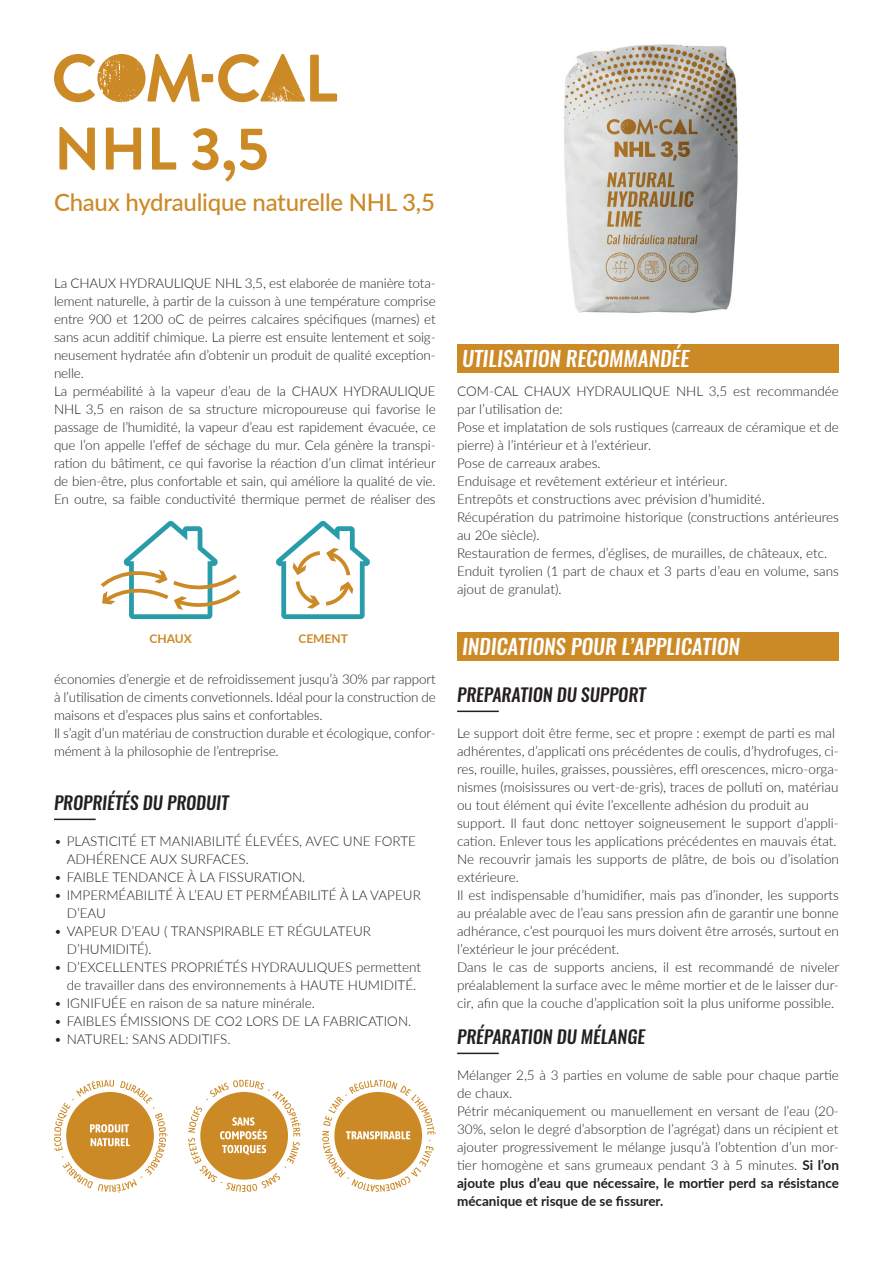
<style>
.page{position:relative;width:893px;height:1263px;background:#fff}
.page>*{position:absolute;margin:0;border:0;box-sizing:border-box;transform-origin:0 0}
.t1{font:700 60px "Brandon Grotesque";color:#cc8a27}
.t2{font:500 24px "Lato";letter-spacing:-.01em;color:#cc8a27}
.t3{font:italic 500 21px "Oswald";color:#fff}
.t4{font:italic 500 18px "Oswald";color:#231f20}
.t5{font:300 13.5px/18px "Lato";color:#231f20}
.t6{font:300 13.5px/18px "Lato";color:#232322}
.t7{font:700 12px "Lato";color:#cc8a27}
.s1{font-weight:700}
</style>
<div class="page">
<hr style="left:54px;top:819px;width:42px;height:1px;background:#231f20">
<div style="left:457px;top:344px;width:382px;height:29px;background:#cc8a27"></div>
<div style="left:457px;top:632px;width:382px;height:29px;background:#cc8a27"></div>
<hr style="left:457px;top:711px;width:42px;height:1px;background:#231f20">
<hr style="left:457px;top:1053px;width:42px;height:1px;background:#231f20">
<div style="left:202px;top:74px;width:11px;height:8px;background:#cc8a27"></div>
<svg style="left:218px;top:54px;width:119px;height:48px"></svg>
<svg style="left:54px;top:54px;width:146px;height:48px"></svg>
<svg style="left:100px;top:521px;width:141px;height:98px"></svg>
<svg style="left:276px;top:521px;width:94px;height:98px"></svg>
<img style="left:564px;top:44px;width:174px;height:269px">
<svg style="left:322px;top:1080px;width:114px;height:112px"></svg>
<svg style="left:188px;top:1080px;width:113px;height:112px"></svg>
<svg style="left:54px;top:1080px;width:114px;height:113px"></svg>
<h1 class="t1" style="left:54px;top:107px;width:216px">NHL 3,5</h1>
<h2 class="t2" style="left:54px;top:185px;width:383px">Chaux hydraulique naturelle NHL 3,5</h2>
<p class="t5" style="left:54px;top:274px;width:383px">La CHAUX HYDRAULIQUE NHL 3,5, est elaborée de manière tota&shy;lement naturelle, à partir de la cuisson à une température comprise entre 900 et 1200 oC de peirres calcaires spécifiques (marnes) et sans acun additif chimique. La pierre est ensuite lentement et soig&shy;neusement hydratée afin d’obtenir un produit de qualité exception&shy;nelle.<br>La perméabilité à la vapeur d’eau de la CHAUX HYDRAULIQUE NHL 3,5 en raison de sa structure micropoureuse qui favorise le passage de l’humidité, la vapeur d’eau est rapidement évacuée, ce que l’on appelle l’effef de séchage du mur. Cela génère la transpi&shy;ration du bâtiment, ce qui favorise la réaction d’un climat intérieur de bien-être, plus confortable et sain, qui améliore la qualité de vie.<br>En outre, sa faible conductivité thermique permet de réaliser des</p>
<p class="t7" style="left:150px;top:629px;width:44px">CHAUX</p>
<p class="t7" style="left:298px;top:629px;width:51px">CEMENT</p>
<p class="t5" style="left:54px;top:670px;width:383px">économies d’energie et de refroidissement jusqu’à 30% par rapport à l’utilisation de ciments convetionnels. Idéal pour la construction de maisons et d’espaces plus sains et confortables.<br>Il s’agit d’un matériau de construction durable et écologique, confor&shy;mément à la philosophie de l’entreprise.</p>
<h3 class="t4" style="left:54px;top:790px;width:176px">PROPRIÉTÉS DU PRODUIT</h3>
<p class="t6" style="left:67px;top:832px;width:351px;text-indent:-13px">• PLASTICITÉ ET MANIABILITÉ ÉLEVÉES, AVEC UNE FORTE<br>ADHÉRENCE AUX SURFACES.</p>
<p class="t6" style="left:54px;top:868px;width:253px">• FAIBLE TENDANCE À LA FISSURATION.</p>
<p class="t6" style="left:67px;top:886px;width:356px;text-indent:-13px">• IMPERMÉABILITÉ À L’EAU ET PERMÉABILITÉ À LA VAPEUR<br>D’EAU</p>
<p class="t6" style="left:67px;top:922px;width:306px;text-indent:-13px">• VAPEUR D’EAU ( TRANSPIRABLE ET RÉGULATEUR<br>D’HUMIDITÉ).</p>
<p class="t6" style="left:54px;top:958px;width:369px;text-align:center">• D’EXCELLENTES PROPRIÉTÉS HYDRAULIQUES permettent de travailler dans des environnements à HAUTE HUMIDITÉ.</p>
<p class="t6" style="left:54px;top:994px;width:263px">• IGNIFUÉE en raison de sa nature minérale.</p>
<p class="t6" style="left:54px;top:1012px;width:359px">• FAIBLES ÉMISSIONS DE CO2 LORS DE LA FABRICATION.</p>
<p class="t6" style="left:54px;top:1030px;width:178px">• NATUREL: SANS ADDITIFS.</p>
<h3 class="t3" style="left:462px;top:344px;width:229px">UTILISATION RECOMMANDÉE</h3>
<p class="t5" style="left:457px;top:382px;width:383px">COM-CAL CHAUX HYDRAULIQUE NHL 3,5 est recommandée par l’utilisation de:<br>Pose et implatation de sols rustiques (carreaux de céramique et de pierre) à l’intérieur et à l’extérieur.<br>Pose de carreaux arabes.<br>Enduisage et revêtement extérieur et intérieur.<br>Entrepôts et constructions avec prévision d’humidité.<br>Récupération du patrimoine historique (constructions antérieures au 20e siècle).<br>Restauration de fermes, d’églises, de murailles, de châteaux, etc.<br>Enduit tyrolien (1 part de chaux et 3 parts d’eau en volume, sans ajout de granulat).</p>
<h3 class="t3" style="left:462px;top:632px;width:279px">INDICATIONS POUR L’APPLICATION</h3>
<h3 class="t4" style="left:457px;top:682px;width:190px">PREPARATION DU SUPPORT</h3>
<p class="t5" style="left:457px;top:724px;width:384px">Le support doit être ferme, sec et propre : exempt de parti es mal adhérentes, d’applicati ons précédentes de coulis, d’hydrofuges, ci&shy;res, rouille, huiles, graisses, poussières, effl orescences, micro-orga&shy;nismes (moisissures ou vert-de-gris), traces de polluti on, matériau ou tout élément qui évite l’excellente adhésion du produit au support. Il faut donc nettoyer soigneusement le support d’appli&shy;cation. Enlever tous les applications précédentes en mauvais état.<br>Ne recouvrir jamais les supports de plâtre, de bois ou d’isolation extérieure.<br>Il est indispensable d’humidifier, mais pas d’inonder, les supports au préalable avec de l’eau sans pression afin de garantir une bonne adhérance, c’est pourquoi les murs doivent être arrosés, surtout en l’extérieur le jour précédent.<br>Dans le cas de supports anciens, il est recommandé de niveler préalablement la surface avec le même mortier et de le laisser dur&shy;cir, afin que la couche d’application soit la plus uniforme possible.</p>
<h3 class="t4" style="left:457px;top:1024px;width:189px">PRÉPARATION DU MÉLANGE</h3>
<p class="t5" style="left:457px;top:1066px;width:383px">Mélanger 2,5 à 3 parties en volume de sable pour chaque partie de chaux.<br>Pétrir mécaniquement ou manuellement en versant de l’eau (20- 30%, selon le degré d’absorption de l’agrégat) dans un récipient et ajouter progressivement le mélange jusqu’à l’obtention d’un mor&shy;tier homogène et sans grumeaux pendant 3 à 5 minutes. <span class="s1">Si l’on ajoute plus d’eau que nécessaire, le mortier perd sa résistance mécanique et risque de se fissurer.</span></p>
</div>
